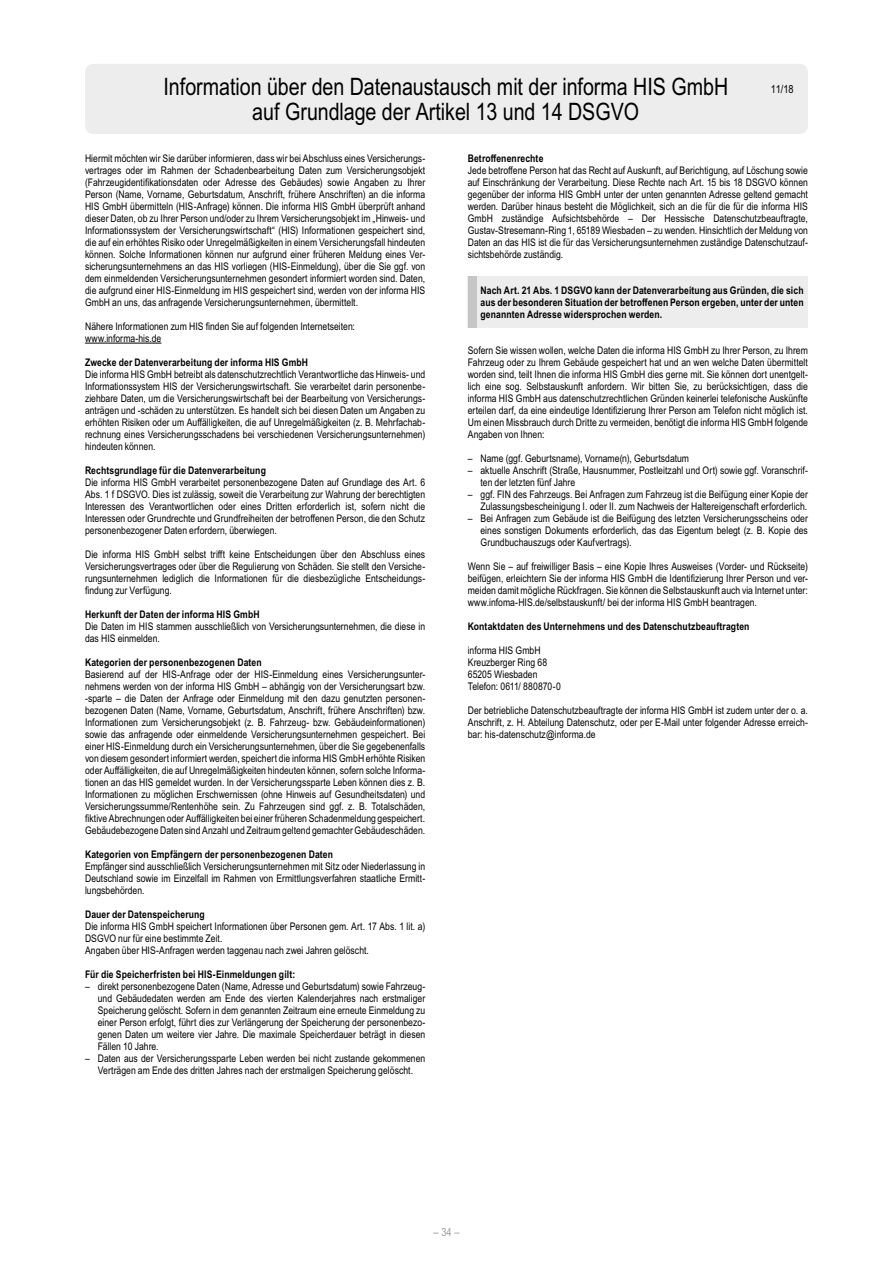
<style>
.page{position:relative;width:893px;height:1263px;background:#fff}
.page>*{position:absolute;margin:0;border:0;box-sizing:border-box;transform-origin:0 0}
.t1{font:24px/25.5px "Arial Narrow MT Pro";color:#000;text-align:center}
.t2{font:11.25px "Arial Narrow MT Pro";color:#000}
.t3{font:11.25px "Arial Narrow MT Pro";color:#9d9d9c}
.t4{font:10.5px/12px "Arial Narrow MT Pro";letter-spacing:.005em;color:#000;text-align:justify}
.t5{font:700 10.5px/12px "Arial Narrow MT Pro";letter-spacing:.015em;color:#000;text-align:justify}
</style>
<div class="page">
<div style="left:468px;top:276px;width:340px;height:51px;background:#ededed"></div>
<div style="left:468px;top:276px;width:8px;height:51px;background:#c6c6c6"></div>
<hr style="left:85px;top:343px;width:76px;height:1px;background:#000">
<div style="left:85px;top:64px;width:723px;height:70px;background:#ededed;border-radius:9px"></div>
<h1 class="t1" style="left:163px;top:73px;width:566px">Information über den Datenaustausch mit der informa HIS GmbH auf Grundlage der Artikel 13 und 14 DSGVO</h1>
<p class="t2" style="left:771px;top:82px;width:24px">11/18</p>
<p class="t4" style="left:85px;top:152px;width:342px">Hiermit möchten wir Sie darüber informieren, dass wir bei Abschluss eines Versicherungs&shy;vertrages oder im Rahmen der Schadenbearbeitung Daten zum Versicherungsobjekt (Fahrzeugidentifikationsdaten oder Adresse des Gebäudes) sowie Angaben zu Ihrer Person (Name, Vorname, Geburtsdatum, Anschrift, frühere Anschriften) an die informa HIS GmbH übermitteln (HIS-Anfrage) können. Die informa HIS GmbH überprüft anhand dieser Daten, ob zu Ihrer Person und/oder zu Ihrem Versicherungsobjekt im „Hinweis- und Informationssystem der Versicherungswirtschaft“ (HIS) Informationen gespeichert sind, die auf ein erhöhtes Risiko oder Unregelmäßigkeiten in einem Versicherungsfall hindeuten können. Solche Informationen können nur aufgrund einer früheren Meldung eines Ver&shy;sicherungsunternehmens an das HIS vorliegen (HIS-Einmeldung), über die Sie ggf. von dem einmeldenden Versicherungsunternehmen gesondert informiert worden sind. Daten, die aufgrund einer HIS-Einmeldung im HIS gespeichert sind, werden von der informa HIS GmbH an uns, das anfragende Versicherungsunternehmen, übermittelt.</p>
<p class="t4" style="left:85px;top:320px;width:272px">Nähere Informationen zum HIS finden Sie auf folgenden Internetseiten: www.informa-his.de</p>
<p class="t5" style="left:85px;top:357px;width:225px">Zwecke der Datenverarbeitung der informa HIS GmbH</p>
<p class="t4" style="left:85px;top:368px;width:342px">Die informa HIS GmbH betreibt als datenschutzrechtlich Verantwortliche das Hinweis- und Informationssystem HIS der Versicherungswirtschaft. Sie verarbeitet darin personenbe&shy;ziehbare Daten, um die Versicherungswirtschaft bei der Bearbeitung von Versicherungs&shy;anträgen und -schäden zu unterstützen. Es handelt sich bei diesen Daten um Angaben zu erhöhten Risiken oder um Auffälligkeiten, die auf Unregelmäßigkeiten (z. B. Mehrfachab&shy;rechnung eines Versicherungsschadens bei verschiedenen Versicherungsunternehmen) hindeuten können.</p>
<p class="t5" style="left:85px;top:465px;width:182px">Rechtsgrundlage für die Datenverarbeitung</p>
<p class="t4" style="left:85px;top:476px;width:342px">Die informa HIS GmbH verarbeitet personenbezogene Daten auf Grundlage des Art. 6<br>Abs. 1 f DSGVO. Dies ist zulässig, soweit die Verarbeitung zur Wahrung der berechtigten Interessen des Verantwortlichen oder eines Dritten erforderlich ist, sofern nicht die Interessen oder Grundrechte und Grundfreiheiten der betroffenen Person, die den Schutz personenbezogener Daten erfordern, überwiegen.</p>
<p class="t4" style="left:85px;top:548px;width:342px">Die informa HIS GmbH selbst trifft keine Entscheidungen über den Abschluss eines Versicherungsvertrages oder über die Regulierung von Schäden. Sie stellt den Versiche&shy;rungsunternehmen lediglich die Informationen für die diesbezügliche Entscheidungs&shy;findung zur Verfügung.</p>
<p class="t5" style="left:85px;top:609px;width:176px">Herkunft der Daten der informa HIS GmbH</p>
<p class="t4" style="left:85px;top:620px;width:342px">Die Daten im HIS stammen ausschließlich von Versicherungsunternehmen, die diese in das HIS einmelden.</p>
<p class="t5" style="left:85px;top:657px;width:178px">Kategorien der personenbezogenen Daten</p>
<p class="t4" style="left:85px;top:668px;width:342px">Basierend auf der HIS-Anfrage oder der HIS-Einmeldung eines Versicherungsunter&shy;nehmens werden von der informa HIS GmbH – abhängig von der Versicherungsart bzw. -sparte – die Daten der Anfrage oder Einmeldung mit den dazu genutzten personen&shy;bezogenen Daten (Name, Vorname, Geburtsdatum, Anschrift, frühere Anschriften) bzw.<br>Informationen zum Versicherungsobjekt (z. B. Fahrzeug- bzw. Gebäudeinformationen) sowie das anfragende oder einmeldende Versicherungsunternehmen gespeichert. Bei einer HIS-Einmeldung durch ein Versicherungsunternehmen, über die Sie gegebenenfalls von diesem gesondert informiert werden, speichert die informa HIS GmbH erhöhte Risiken oder Auffälligkeiten, die auf Unregelmäßigkeiten hindeuten können, sofern solche Informa&shy;tionen an das HIS gemeldet wurden. In der Versicherungssparte Leben können dies z. B.<br>Informationen zu möglichen Erschwernissen (ohne Hinweis auf Gesundheitsdaten) und Versicherungssumme/Rentenhöhe sein. Zu Fahrzeugen sind ggf. z. B. Totalschäden, fiktive Abrechnungen oder Auffälligkeiten bei einer früheren Schadenmeldung gespeichert.<br>Gebäudebezogene Daten sind Anzahl und Zeitraum geltend gemachter Gebäudeschäden.</p>
<p class="t5" style="left:85px;top:849px;width:250px">Kategorien von Empfängern der personenbezogenen Daten</p>
<p class="t4" style="left:85px;top:860px;width:342px">Empfänger sind ausschließlich Versicherungsunternehmen mit Sitz oder Niederlassung in Deutschland sowie im Einzelfall im Rahmen von Ermittlungsverfahren staatliche Ermitt&shy;lungsbehörden.</p>
<p class="t5" style="left:85px;top:909px;width:121px">Dauer der Datenspeicherung</p>
<p class="t4" style="left:85px;top:920px;width:342px;text-align:left">Die informa HIS GmbH speichert Informationen über Personen gem. Art. 17 Abs. 1 lit. a)<br>DSGVO nur für eine bestimmte Zeit.<br>Angaben über HIS-Anfragen werden taggenau nach zwei Jahren gelöscht.</p>
<p class="t5" style="left:85px;top:969px;width:212px">Für die Speicherfristen bei HIS-Einmeldungen gilt:</p>
<p class="t4" style="left:98px;top:980px;width:329px;text-indent:-13px">– direkt personenbezogene Daten (Name, Adresse und Geburtsdatum) sowie Fahrzeug&shy;und Gebäudedaten werden am Ende des vierten Kalenderjahres nach erstmaliger Speicherung gelöscht. Sofern in dem genannten Zeitraum eine erneute Einmeldung zu einer Person erfolgt, führt dies zur Verlängerung der Speicherung der personenbezo&shy;genen Daten um weitere vier Jahre. Die maximale Speicherdauer beträgt in diesen Fällen 10 Jahre.</p>
<p class="t4" style="left:85px;top:1052px;width:342px;text-align:center">– Daten aus der Versicherungssparte Leben werden bei nicht zustande gekommenen<br>Verträgen am Ende des dritten Jahres nach der erstmaligen Speicherung gelöscht.</p>
<p class="t5" style="left:468px;top:153px;width:77px">Betroffenenrechte</p>
<p class="t4" style="left:468px;top:164px;width:342px">Jede betroffene Person hat das Recht auf Auskunft, auf Berichtigung, auf Löschung sowie auf Einschränkung der Verarbeitung. Diese Rechte nach Art. 15 bis 18 DSGVO können gegenüber der informa HIS GmbH unter der unten genannten Adresse geltend gemacht werden. Darüber hinaus besteht die Möglichkeit, sich an die für die für die informa HIS GmbH zuständige Aufsichtsbehörde – Der Hessische Datenschutzbeauftragte, Gustav-Stresemann-Ring 1, 65189 Wiesbaden – zu wenden. Hinsichtlich der Meldung von Daten an das HIS ist die für das Versicherungsunternehmen zuständige Datenschutzauf&shy;sichtsbehörde zuständig.</p>
<p class="t5" style="left:480px;top:285px;width:325px">Nach Art. 21 Abs. 1 DSGVO kann der Datenverarbeitung aus Gründen, die sich aus der besonderen Situation der betroffenen Person ergeben, unter der unten genannten Adresse widersprochen werden.</p>
<p class="t4" style="left:468px;top:344px;width:342px">Sofern Sie wissen wollen, welche Daten die informa HIS GmbH zu Ihrer Person, zu Ihrem Fahrzeug oder zu Ihrem Gebäude gespeichert hat und an wen welche Daten übermittelt worden sind, teilt Ihnen die informa HIS GmbH dies gerne mit. Sie können dort unentgelt&shy;lich eine sog. Selbstauskunft anfordern. Wir bitten Sie, zu berücksichtigen, dass die informa HIS GmbH aus datenschutzrechtlichen Gründen keinerlei telefonische Auskünfte erteilen darf, da eine eindeutige Identifizierung Ihrer Person am Telefon nicht möglich ist.<br>Um einen Missbrauch durch Dritte zu vermeiden, benötigt die informa HIS GmbH folgende Angaben von Ihnen:</p>
<p class="t4" style="left:468px;top:452px;width:223px">– Name (ggf. Geburtsname), Vorname(n), Geburtsdatum</p>
<p class="t4" style="left:480px;top:464px;width:329px;text-indent:-13px">– aktuelle Anschrift (Straße, Hausnummer, Postleitzahl und Ort) sowie ggf. Voranschrif&shy;ten der letzten fünf Jahre</p>
<p class="t4" style="left:468px;top:488px;width:342px;text-align:right">– ggf. FIN des Fahrzeugs. Bei Anfragen zum Fahrzeug ist die Beifügung einer Kopie der<br>Zulassungsbescheinigung I. oder II. zum Nachweis der Haltereigenschaft erforderlich.</p>
<p class="t4" style="left:480px;top:512px;width:329px;text-indent:-13px">– Bei Anfragen zum Gebäude ist die Beifügung des letzten Versicherungsscheins oder eines sonstigen Dokuments erforderlich, das das Eigentum belegt (z. B. Kopie des Grundbuchauszugs oder Kaufvertrags).</p>
<p class="t4" style="left:468px;top:560px;width:342px">Wenn Sie – auf freiwilliger Basis – eine Kopie Ihres Ausweises (Vorder- und Rückseite) beifügen, erleichtern Sie der informa HIS GmbH die Identifizierung Ihrer Person und ver&shy;meiden damit mögliche Rückfragen. Sie können die Selbstauskunft auch via Internet unter: www.infoma-HIS.de/selbstauskunft/ bei der informa HIS GmbH beantragen.</p>
<p class="t5" style="left:468px;top:621px;width:283px">Kontaktdaten des Unternehmens und des Datenschutzbeauftragten</p>
<p class="t4" style="left:468px;top:644px;width:94px;text-align:left">informa HIS GmbH<br>Kreuzberger Ring 68<br>65205 Wiesbaden<br>Telefon: 0611/ 880870-0</p>
<p class="t4" style="left:468px;top:704px;width:342px">Der betriebliche Datenschutzbeauftragte der informa HIS GmbH ist zudem unter der o. a.<br>Anschrift, z. H. Abteilung Datenschutz, oder per E-Mail unter folgender Adresse erreich&shy;bar: his-datenschutz@informa.de</p>
<p class="t3" style="left:433px;top:1225px;width:28px">– 34 –</p>
</div>
